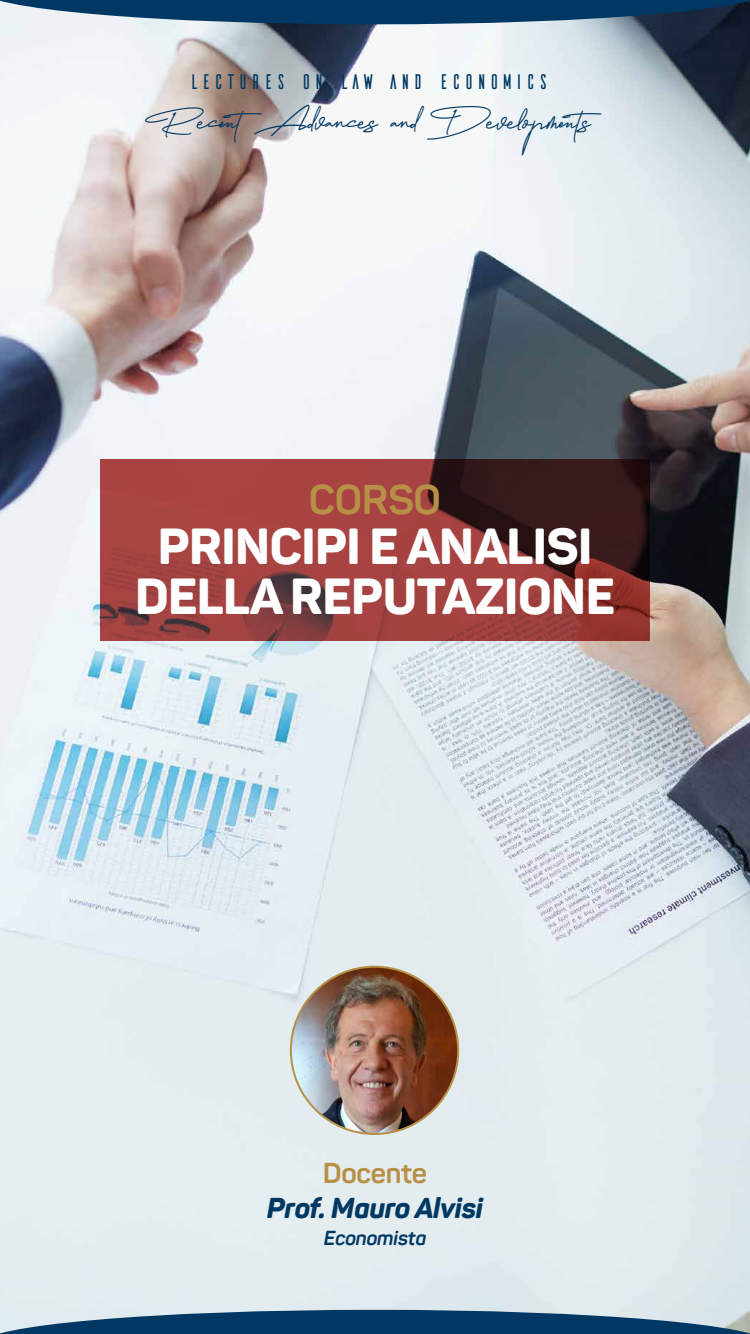
<style>
.page{position:relative;width:750px;height:1334px;background:#fff}
.page>*{position:absolute;margin:0;border:0;box-sizing:border-box;transform-origin:0 0}
.t1{font:800 50px/50px "Panton";letter-spacing:-.01em;color:#fff;text-align:center}
.t2{font:700 41px "Panton";letter-spacing:-.01em;color:#b78f46}
.t3{font:italic 800 28.4px "Panton";letter-spacing:-.01em;color:#003863}
.t4{font:700 28.4px "Panton";letter-spacing:-.01em;color:#b78f46}
.t5{font:27.9px "Agustina";color:#003863}
.t6{font:21.1px "Ailerons";color:#003863}
.t7{font:italic 700 20px "Panton";letter-spacing:-.01em;color:#003863}
</style>
<div class="page">
<img style="left:0;top:24px;width:750px;height:1286px">
<svg style="left:0;top:0;width:750px;height:24px;background:#265275"></svg>
<svg style="left:0;top:1310px;width:750px;height:24px;background:#386485"></svg>
<svg style="left:100px;top:459px;width:550px;height:182px;background:#8b3938"></svg>
<img style="left:291px;top:967px;width:167px;height:167px;border-radius:84px">
<p class="t6" style="left:188px;top:72px;width:363px">LECTURES ON LAW AND ECONOMICS</p>
<p class="t5" style="left:149px;top:102px;width:468px">RecentAdvances and Developments</p>
<p class="t2" style="left:309px;top:475px;width:134px">CORSO</p>
<p class="t1" style="left:135px;top:521px;width:481px">PRINCIPI E ANALISI<br>DELLA REPUTAZIONE</p>
<p class="t4" style="left:323px;top:1155px;width:106px">Docente</p>
<p class="t3" style="left:267px;top:1190px;width:218px">Prof. Mauro Alvisi</p>
<p class="t7" style="left:324px;top:1225px;width:104px">Economista</p>
</div>
